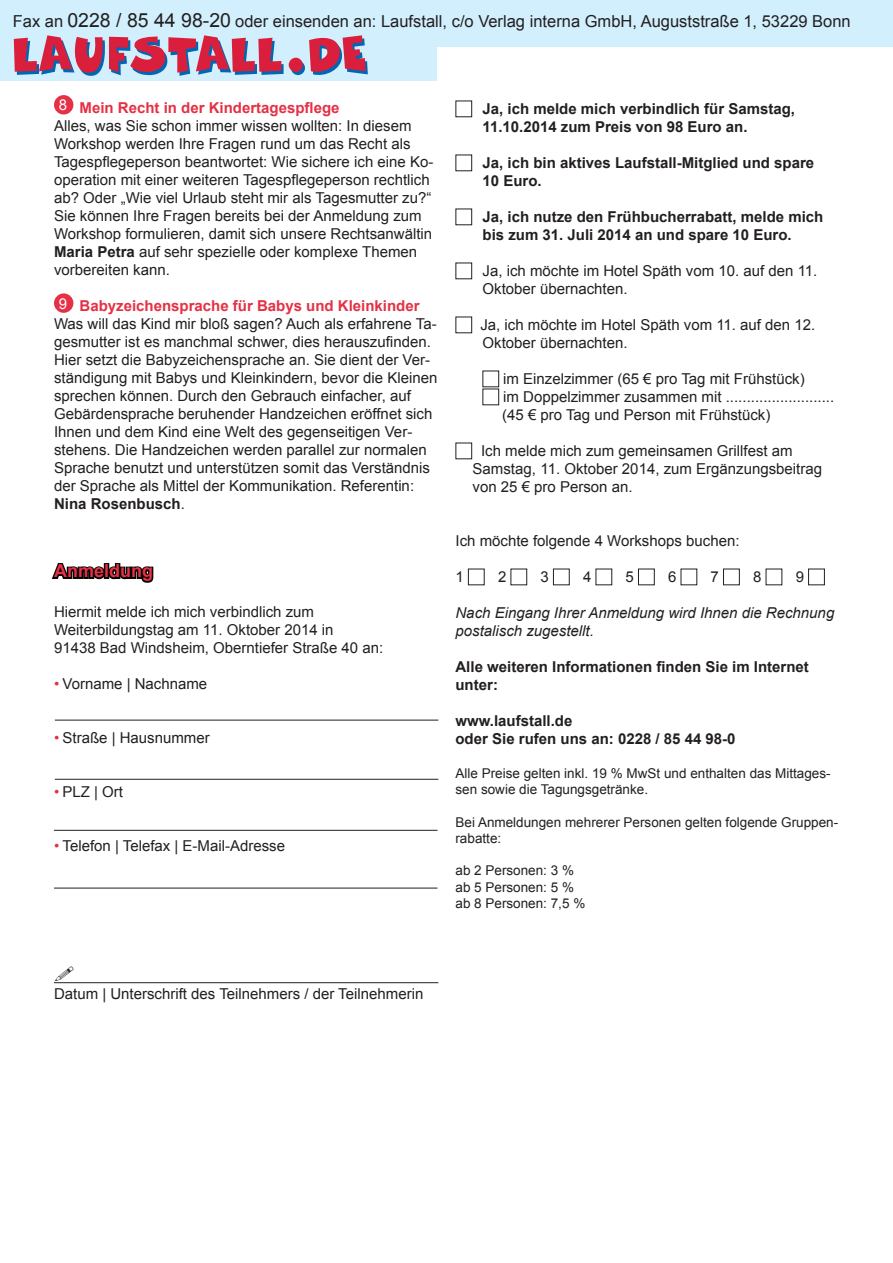
<style>
.page{position:relative;width:893px;height:1263px;background:#fff}
.page>*{position:absolute;margin:0;border:0;box-sizing:border-box;transform-origin:0 0}
.t1{font:700 18px "Arial";color:#e53045}
.t2{font:16.5px "Arial";color:#231f20}
.t3{font:15px/18px "Arial";color:#231f20}
.t4{font:700 15px/18px "Arial";color:#231f20}
.t5{font:700 15px "Arial";color:#e53045}
.t6{font:italic 15px/18px "Arial";color:#231f20}
.t7{font:15px "Arial";color:#fff}
.t8{font:13.5px/16.2px "Arial";color:#231f20}
.s1{font-size:19.5px}
.s2{font-weight:700}
.s3{color:#e53045}
</style>
<div class="page">
<div style="left:0;top:0;width:893px;height:81px;background:#d1effc"></div>
<svg style="left:51px;top:563px;width:103px;height:20px"></svg>
<div style="left:455px;top:101px;width:17px;height:16px;border:1px solid #231f20"></div>
<div style="left:455px;top:155px;width:17px;height:16px;border:1px solid #231f20"></div>
<div style="left:455px;top:209px;width:17px;height:16px;border:1px solid #231f20"></div>
<div style="left:455px;top:263px;width:17px;height:16px;border:1px solid #231f20"></div>
<div style="left:455px;top:317px;width:17px;height:16px;border:1px solid #231f20"></div>
<div style="left:482px;top:371px;width:17px;height:16px;border:1px solid #231f20"></div>
<div style="left:482px;top:389px;width:17px;height:16px;border:1px solid #231f20"></div>
<div style="left:455px;top:443px;width:17px;height:16px;border:1px solid #231f20"></div>
<div style="left:468px;top:569px;width:17px;height:16px;border:1px solid #231f20"></div>
<div style="left:510px;top:569px;width:17px;height:16px;border:1px solid #231f20"></div>
<div style="left:553px;top:569px;width:17px;height:16px;border:1px solid #231f20"></div>
<div style="left:638px;top:569px;width:17px;height:16px;border:1px solid #231f20"></div>
<div style="left:723px;top:569px;width:17px;height:16px;border:1px solid #231f20"></div>
<div style="left:808px;top:569px;width:17px;height:16px;border:1px solid #231f20"></div>
<div style="left:437px;top:48px;width:456px;height:33px;background:#fff"></div>
<hr style="left:55px;top:720px;width:383px;height:1px;background:#231f20">
<hr style="left:55px;top:779px;width:383px;height:1px;background:#231f20">
<hr style="left:54px;top:830px;width:383px;height:1px;background:#231f20">
<hr style="left:54px;top:888px;width:383px;height:1px;background:#231f20">
<svg style="left:14px;top:35px;width:354px;height:41px"></svg>
<hr style="left:54px;top:982px;width:384px;height:1px;background:#231f20">
<div style="left:54px;top:95px;width:19px;height:19px;background:#e53045;border-radius:50%"></div>
<div style="left:54px;top:293px;width:19px;height:20px;background:#e53045;border-radius:50%"></div>
<p class="t2" style="left:13px;top:10px;width:839px">Fax an <span class="s1">0228 / 85 44 98-20</span> oder einsenden an: Laufstall, c/o Verlag interna GmbH, Auguststraße 1, 53229 Bonn</p>
<p class="t7" style="left:59px;top:95px;width:10px">8</p>
<p class="t5" style="left:80px;top:98px;width:262px">Mein Recht in der Kindertagespflege</p>
<p class="t3" style="left:54px;top:117px;width:381px">Alles, was Sie schon immer wissen wollten: In diesem Workshop werden Ihre Fragen rund um das Recht als Tagespflegeperson beantwortet: Wie sichere ich eine Ko&shy;operation mit einer weiteren Tagespflegeperson rechtlich ab? Oder „Wie viel Urlaub steht mir als Tagesmutter zu?“ Sie können Ihre Fragen bereits bei der Anmeldung zum Workshop formulieren, damit sich unsere Rechtsanwältin <span class="s2">Maria Petra</span> auf sehr spezielle oder komplexe Themen vorbereiten kann.</p>
<p class="t5" style="left:80px;top:296px;width:342px">Babyzeichensprache für Babys und Kleinkinder</p>
<p class="t3" style="left:54px;top:315px;width:385px">Was will das Kind mir bloß sagen? Auch als erfahrene Ta&shy;gesmutter ist es manchmal schwer, dies herauszufinden.<br>Hier setzt die Babyzeichensprache an. Sie dient der Ver&shy;ständigung mit Babys und Kleinkindern, bevor die Kleinen sprechen können. Durch den Gebrauch einfacher, auf Gebärdensprache beruhender Handzeichen eröffnet sich Ihnen und dem Kind eine Welt des gegenseitigen Ver&shy;stehens. Die Handzeichen werden parallel zur normalen Sprache benutzt und unterstützen somit das Verständnis der Sprache als Mittel der Kommunikation. Referentin:<br><span class="s2">Nina Rosenbusch</span>.</p>
<p class="t7" style="left:59px;top:293px;width:10px">9</p>
<p class="t1" style="left:54px;top:559px;width:100px">Anmeldung</p>
<p class="t3" style="left:54px;top:603px;width:262px">Hiermit melde ich mich verbindlich zum</p>
<p class="t3" style="left:54px;top:621px;width:281px">Weiterbildungstag am 11. Oktober 2014 in</p>
<p class="t3" style="left:54px;top:639px;width:331px">91438 Bad Windsheim, Oberntiefer Straße 40 an:</p>
<p class="t3" style="left:54px;top:675px;width:155px"><span class="s3">•</span> Vorname | Nachname</p>
<p class="t3" style="left:54px;top:729px;width:157px"><span class="s3">•</span> Straße | Hausnummer</p>
<p class="t3" style="left:54px;top:783px;width:71px"><span class="s3">•</span> PLZ | Ort</p>
<p class="t3" style="left:54px;top:837px;width:233px"><span class="s3">•</span> Telefon | Telefax | E-Mail-Adresse</p>
<p class="t4" style="left:482px;top:100px;width:314px">Ja, ich melde mich verbindlich für Samstag,<br>11.10.2014 zum Preis von 98 Euro an.</p>
<p class="t4" style="left:482px;top:154px;width:333px">Ja, ich bin aktives Laufstall-Mitglied und spare</p>
<p class="t4" style="left:482px;top:172px;width:61px">10 Euro.</p>
<p class="t4" style="left:482px;top:208px;width:342px">Ja, ich nutze den Frühbucherrabatt, melde mich bis zum 31. Juli 2014 an und spare 10 Euro.</p>
<p class="t3" style="left:482px;top:262px;width:336px">Ja, ich möchte im Hotel Späth vom 10. auf den 11.<br>Oktober übernachten.</p>
<p class="t3" style="left:480px;top:316px;width:336px">Ja, ich möchte im Hotel Späth vom 11. auf den 12.<br>Oktober übernachten.</p>
<p class="t3" style="left:503px;top:370px;width:303px">im Einzelzimmer (65 € pro Tag mit Frühstück)</p>
<p class="t3" style="left:503px;top:388px;width:332px">im Doppelzimmer zusammen mit ..........................</p>
<p class="t3" style="left:502px;top:406px;width:270px">(45 € pro Tag und Person mit Frühstück)</p>
<p class="t3" style="left:472px;top:442px;width:351px;text-indent:8px">Ich melde mich zum gemeinsamen Grillfest am<br>Samstag, 11. Oktober 2014, zum Ergänzungsbeitrag von 25 € pro Person an.</p>
<p class="t3" style="left:455px;top:532px;width:286px">Ich möchte folgende 4 Workshops buchen:</p>
<p class="t3" style="left:455px;top:568px;width:10px">1</p>
<p class="t3" style="left:498px;top:568px;width:10px">2</p>
<p class="t3" style="left:540px;top:568px;width:10px">3</p>
<p class="t3" style="left:583px;top:568px;width:10px">4</p>
<p class="t3" style="left:626px;top:568px;width:10px">5</p>
<p class="t3" style="left:668px;top:568px;width:10px">6</p>
<p class="t3" style="left:711px;top:568px;width:10px">7</p>
<p class="t3" style="left:753px;top:568px;width:10px">8</p>
<p class="t3" style="left:796px;top:568px;width:10px">9</p>
<p class="t6" style="left:455px;top:604px;width:380px">Nach Eingang Ihrer Anmeldung wird Ihnen die Rechnung postalisch zugestellt.</p>
<p class="t4" style="left:455px;top:658px;width:355px">Alle weiteren Informationen finden Sie im Internet unter:</p>
<p class="t4" style="left:455px;top:712px;width:118px">www.laufstall.de</p>
<p class="t4" style="left:455px;top:730px;width:282px">oder Sie rufen uns an: 0228 / 85 44 98-0</p>
<p class="t8" style="left:455px;top:765px;width:377px">Alle Preise gelten inkl. 19 % MwSt und enthalten das Mittages&shy;sen sowie die Tagungsgetränke.</p>
<p class="t8" style="left:455px;top:814px;width:384px">Bei Anmeldungen mehrerer Personen gelten folgende Gruppen&shy;rabatte:</p>
<p class="t8" style="left:455px;top:863px;width:120px">ab 2 Personen: 3 %</p>
<p class="t8" style="left:455px;top:879px;width:120px">ab 5 Personen: 5 %</p>
<p class="t8" style="left:455px;top:895px;width:131px">ab 8 Personen: 7,5 %</p>
<p class="t3" style="left:54px;top:984px;width:371px">Datum | Unterschrift des Teilnehmers / der Teilnehmerin</p>
</div>
